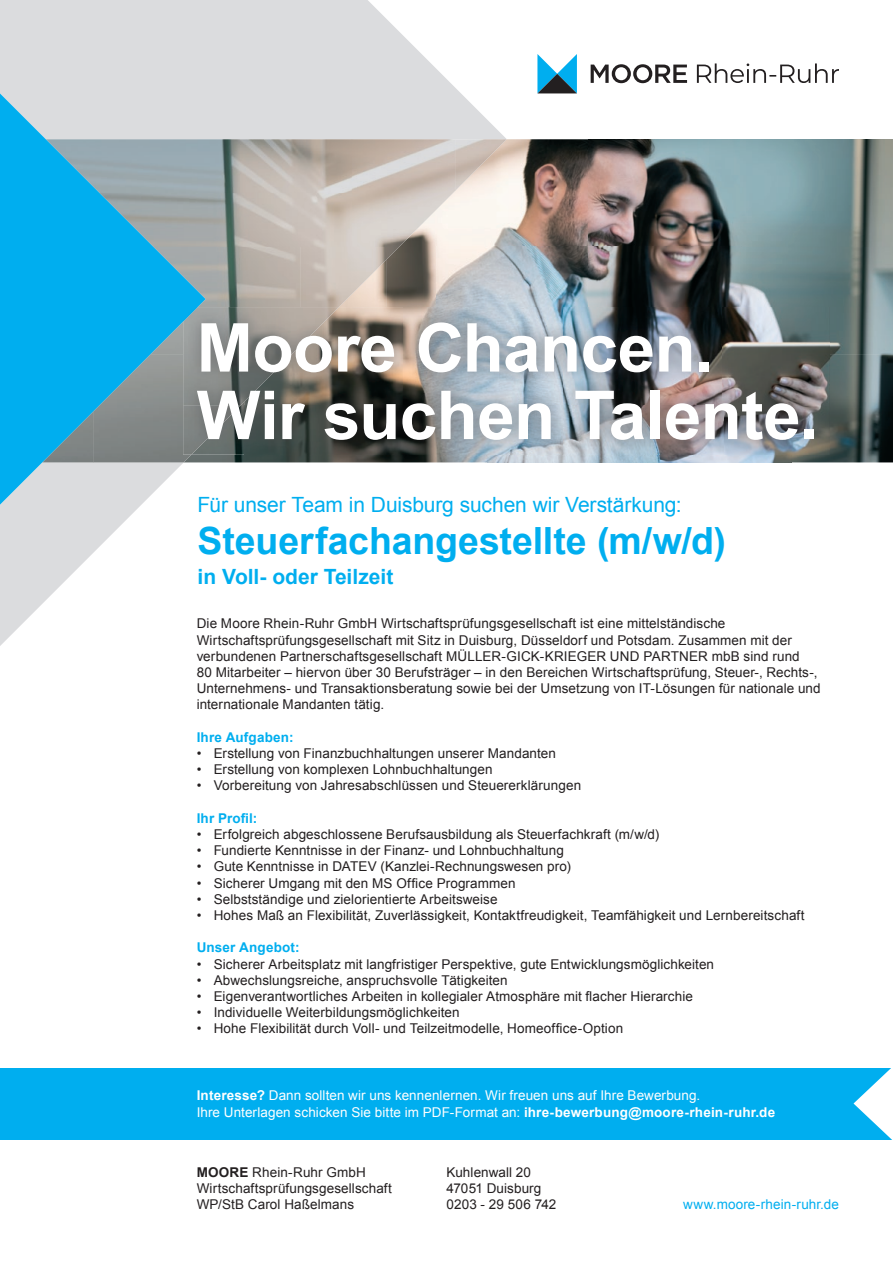
<style>
.page{position:relative;width:893px;height:1263px;background:#fff}
.page>*{position:absolute;margin:0;border:0;box-sizing:border-box;transform-origin:0 0}
.t1{font:700 67.5px/67.5px "Arial";letter-spacing:-.01em;color:#fff}
.t2{font:700 37.5px "Arial";letter-spacing:-.005em;color:#00aeef}
.t3{font:21px "Arial";letter-spacing:-.01em;color:#00aeef}
.t4{font:700 21px "Arial";color:#00aeef}
.t5{font:13.5px/16.2px "Arial";letter-spacing:.005em;color:#231f20}
.t6{font:13.5px/16.2px "Arial";letter-spacing:.005em;color:#fff}
.t7{font:700 13.5px "Arial";letter-spacing:.015em;color:#00aeef}
.t8{font:13.5px "Arial";letter-spacing:.01em;color:#00aeef}
.s1{font-weight:700}
</style>
<div class="page">
<img style="left:507px;top:139px;width:386px;height:108px">
<img style="left:507px;top:247px;width:234px;height:60px">
<img style="left:741px;top:247px;width:152px;height:108px">
<img style="left:792px;top:355px;width:101px;height:107px">
<img style="left:507px;top:455px;width:285px;height:7px">
<div style="left:0;top:1068px;width:893px;height:71px;background:#00aeef"></div>
<svg style="left:537px;top:54px;width:40px;height:39px"></svg>
<svg style="left:591px;top:64px;width:96px;height:19px"></svg>
<svg style="left:697px;top:63px;width:142px;height:20px"></svg>
<svg style="left:0;top:0;width:507px;height:646px"></svg>
<img style="left:206px;top:139px;width:146px;height:54px">
<img style="left:352px;top:139px;width:103px;height:108px">
<img style="left:455px;top:139px;width:52px;height:52px">
<img style="left:206px;top:193px;width:146px;height:54px">
<img style="left:206px;top:247px;width:94px;height:60px">
<img style="left:300px;top:247px;width:99px;height:54px">
<img style="left:300px;top:301px;width:45px;height:6px">
<svg style="left:0;top:81px;width:206px;height:436px;background:#5fb5d6"></svg>
<svg style="left:853px;top:1068px;width:40px;height:72px"></svg>
<img style="left:245px;top:307px;width:584px;height:148px">
<img style="left:241px;top:406px;width:4px;height:49px">
<img style="left:183px;top:307px;width:156px;height:99px">
<img style="left:183px;top:405px;width:58px;height:50px">
<img style="left:183px;top:307px;width:15px;height:14px">
<h1 class="t1" style="left:197px;top:316px;width:623px">Moore Chancen.<br>Wir suchen Talente.</h1>
<h3 class="t3" style="left:198px;top:491px;width:486px">Für unser Team in Duisburg suchen wir Verstärkung:</h3>
<h2 class="t2" style="left:198px;top:516px;width:530px">Steuerfachangestellte (m/w/d)</h2>
<h3 class="t4" style="left:198px;top:563px;width:197px">in Voll- oder Teilzeit</h3>
<p class="t5" style="left:197px;top:616px;width:625px">Die Moore Rhein-Ruhr GmbH Wirtschaftsprüfungsgesellschaft ist eine mittelständische Wirtschaftsprüfungsgesellschaft mit Sitz in Duisburg, Düsseldorf und Potsdam. Zusammen mit der verbundenen Partnerschaftsgesellschaft MÜLLER-GICK-KRIEGER UND PARTNER mbB sind rund<br>80 Mitarbeiter – hiervon über 30 Berufsträger – in den Bereichen Wirtschaftsprüfung, Steuer-, Rechts-, Unternehmens- und Transaktionsberatung sowie bei der Umsetzung von IT-Lösungen für nationale und internationale Mandanten tätig.</p>
<p class="t7" style="left:197px;top:728px;width:98px">Ihre Aufgaben:</p>
<p class="t5" style="left:197px;top:745px;width:361px">• Erstellung von Finanzbuchhaltungen unserer Mandanten</p>
<p class="t5" style="left:197px;top:761px;width:297px">• Erstellung von komplexen Lohnbuchhaltungen</p>
<p class="t5" style="left:197px;top:778px;width:386px">• Vorbereitung von Jahresabschlüssen und Steuererklärungen</p>
<p class="t7" style="left:197px;top:809px;width:62px">Ihr Profil:</p>
<p class="t5" style="left:197px;top:826px;width:464px">• Erfolgreich abgeschlossene Berufsausbildung als Steuerfachkraft (m/w/d)</p>
<p class="t5" style="left:197px;top:842px;width:369px">• Fundierte Kenntnisse in der Finanz- und Lohnbuchhaltung</p>
<p class="t5" style="left:197px;top:859px;width:376px">• Gute Kenntnisse in DATEV (Kanzlei-Rechnungswesen pro)</p>
<p class="t5" style="left:197px;top:875px;width:320px">• Sicherer Umgang mit den MS Office Programmen</p>
<p class="t5" style="left:197px;top:891px;width:302px">• Selbstständige und zielorientierte Arbeitsweise</p>
<p class="t5" style="left:197px;top:907px;width:609px">• Hohes Maß an Flexibilität, Zuverlässigkeit, Kontaktfreudigkeit, Teamfähigkeit und Lernbereitschaft</p>
<p class="t7" style="left:197px;top:939px;width:104px">Unser Angebot:</p>
<p class="t5" style="left:197px;top:956px;width:519px">• Sicherer Arbeitsplatz mit langfristiger Perspektive, gute Entwicklungsmöglichkeiten</p>
<p class="t5" style="left:197px;top:972px;width:312px">• Abwechslungsreiche, anspruchsvolle Tätigkeiten</p>
<p class="t5" style="left:197px;top:988px;width:498px">• Eigenverantwortliches Arbeiten in kollegialer Atmosphäre mit flacher Hierarchie</p>
<p class="t5" style="left:197px;top:1004px;width:264px">• Individuelle Weiterbildungsmöglichkeiten</p>
<p class="t5" style="left:197px;top:1021px;width:428px">• Hohe Flexibilität durch Voll- und Teilzeitmodelle, Homeoffice-Option</p>
<p class="t6" style="left:197px;top:1087px;width:580px"><span class="s1">Interesse?</span> Dann sollten wir uns kennenlernen. Wir freuen uns auf Ihre Bewerbung.<br>Ihre Unterlagen schicken Sie bitte im PDF-Format an: <span class="s1">ihre-bewerbung@moore-rhein-ruhr.de</span></p>
<p class="t5" style="left:197px;top:1164px;width:197px"><span class="s1">MOORE</span> Rhein-Ruhr GmbH<br>Wirtschaftsprüfungsgesellschaft<br>WP/StB Carol Haßelmans</p>
<p class="t5" style="left:446px;top:1164px;width:111px">Kuhlenwall 20<br>47051 Duisburg<br>0203 - 29 506 742</p>
<p class="t8" style="left:683px;top:1195px;width:157px">www.moore-rhein-ruhr.de</p>
</div>
